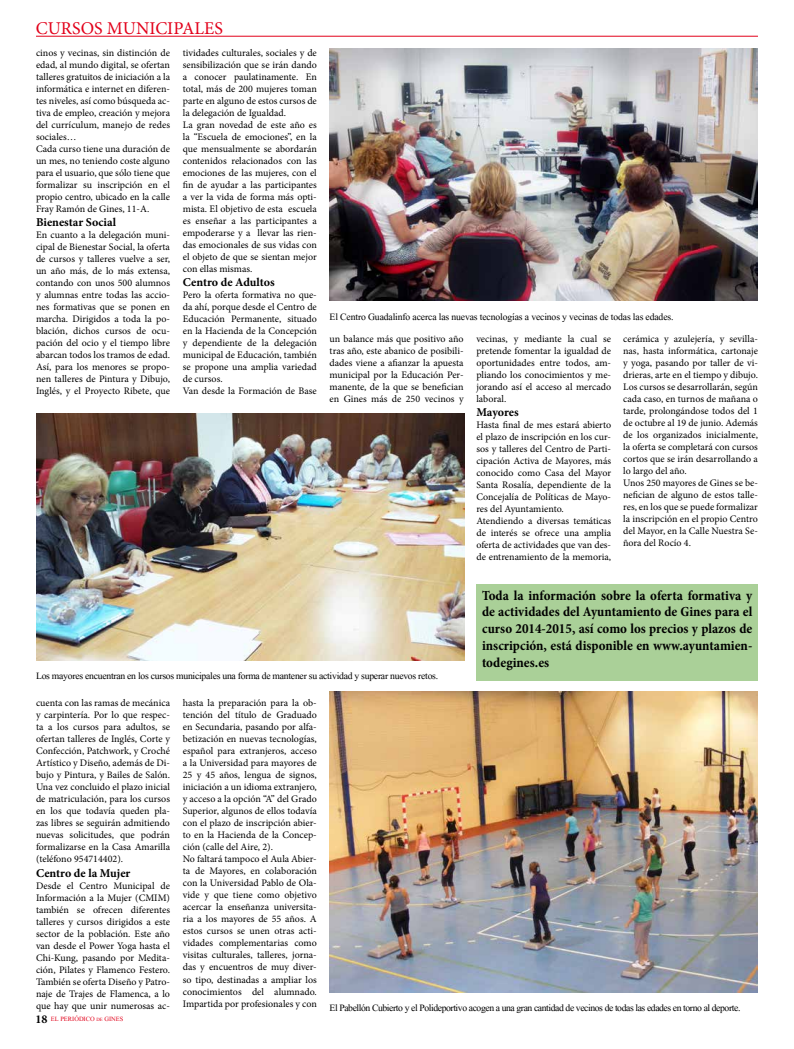
<style>
.page{position:relative;width:794px;height:1049px;background:#fff}
.page>*{position:absolute;margin:0;border:0;box-sizing:border-box;transform-origin:0 0}
.t1{font:18px "Minion Pro";color:#e2001a}
.t2{font:700 condensed 14px/16.8px "Minion Pro";color:#000;text-align:justify}
.t3{font:12px "Aparajita";letter-spacing:-.02em;color:#000}
.t4{font:700 12px "Minion Pro";letter-spacing:-.005em;color:#000}
.t5{font:10px/12px "Minion Pro";color:#000}
.t6{font:8px "Aparajita";color:#e2001a}
.s1{font-family:"Minion Pro";font-weight:700;font-size:12px;color:#000}
.s2{font-size:6px}
</style>
<div class="page">
<img style="left:329px;top:49px;width:429px;height:251px">
<img style="left:36px;top:414px;width:428px;height:246px">
<img style="left:329px;top:692px;width:429px;height:300px">
<div style="left:476px;top:584px;width:282px;height:96px;background:#aad098"></div>
<hr style="left:36px;top:36px;width:722px;height:1px;background:#e2001a">
<h1 class="t1" style="left:36px;top:16px;width:189px">CURSOS MUNICIPALES</h1>
<p class="t5" style="left:36px;top:47px;width:136px">cinos y vecinas, sin distinción de edad, al mundo digital, se ofertan talleres gratuitos de iniciación a la informática e internet en diferen&shy;tes niveles, así como búsqueda ac&shy;tiva de empleo, creación y mejora del currículum, manejo de redes sociales…<br>Cada curso tiene una duración de un mes, no teniendo coste alguno para el usuario, que sólo tiene que formalizar su inscripción en el propio centro, ubicado en la calle<br>Fray Ramón de Gines, 11-A.</p>
<p class="t4" style="left:36px;top:214px;width:82px">Bienestar Social</p>
<p class="t5" style="left:36px;top:229px;width:136px;text-align:justify">En cuanto a la delegación muni&shy;cipal de Bienestar Social, la oferta de cursos y talleres vuelve a ser, un año más, de lo más extensa, contando con unos 500 alumnos y alumnas entre todas las accio&shy;nes formativas que se ponen en marcha. Dirigidos a toda la po&shy;blación, dichos cursos de ocu&shy;pación del ocio y el tiempo libre abarcan todos los tramos de edad.<br>Así, para los menores se propo&shy;nen talleres de Pintura y Dibujo, Inglés, y el Proyecto Ribete, que</p>
<p class="t5" style="left:183px;top:47px;width:136px">tividades culturales, sociales y de sensibilización que se irán dando a conocer paulatinamente. En total, más de 200 mujeres toman parte en alguno de estos cursos de la delegación de Igualdad.<br>La gran novedad de este año es la “Escuela de emociones”, en la que mensualmente se abordarán contenidos relacionados con las emociones de las mujeres, con el fin de ayudar a las participantes a ver la vida de forma más opti&shy;mista. El objetivo de esta escuela es enseñar a las participantes a empoderarse y a llevar las rien&shy;das emocionales de sus vidas con el objeto de que se sientan mejor con ellas mismas.</p>
<p class="t4" style="left:183px;top:274px;width:93px">Centro de Adultos</p>
<p class="t5" style="left:183px;top:289px;width:136px">Pero la oferta formativa no que&shy;da ahí, porque desde el Centro de<br>Educación Permanente, situado en la Hacienda de la Concepción y dependiente de la delegación municipal de Educación, también se propone una amplia variedad de cursos.<br>Van desde la Formación de Base</p>
<p class="t3" style="left:329px;top:311px;width:345px">El Centro Guadalinfo acerca las nuevas tecnologías a vecinos y vecinas de todas las edades.</p>
<p class="t5" style="left:329px;top:333px;width:136px;text-align:justify">un balance más que positivo año tras año, este abanico de posibili&shy;dades viene a afianzar la apuesta municipal por la Educación Per&shy;manente, de la que se benefician en Gines más de 250 vecinos y</p>
<p class="t5" style="left:476px;top:333px;width:136px;text-align:justify">vecinas, y mediante la cual se pretende fomentar la igualdad de oportunidades entre todos, am&shy;pliando los conocimientos y me&shy;jorando así el acceso al mercado laboral.</p>
<p class="t4" style="left:476px;top:404px;width:44px">Mayores</p>
<p class="t5" style="left:476px;top:419px;width:136px">Hasta final de mes estará abierto el plazo de inscripción en los cur&shy;sos y talleres del Centro de Parti&shy;cipación Activa de Mayores, más conocido como Casa del Mayor<br>Santa Rosalía, dependiente de la<br>Concejalía de Políticas de Mayo&shy;res del Ayuntamiento.<br>Atendiendo a diversas temáticas de interés se ofrece una amplia oferta de actividades que van des&shy;de entrenamiento de la memoria,</p>
<p class="t5" style="left:623px;top:333px;width:136px">cerámica y azulejería, y sevilla&shy;nas, hasta informática, cartonaje y yoga, pasando por taller de vi&shy;drieras, arte en el tiempo y dibujo.<br>Los cursos se desarrollarán, según cada caso, en turnos de mañana o tarde, prolongándose todos del 1 de octubre al 19 de junio. Además de los organizados inicialmente, la oferta se completará con cursos cortos que se irán desarrollando a lo largo del año.<br>Unos 250 mayores de Gines se be&shy;nefician de alguno de estos talle&shy;res, en los que se puede formalizar la inscripción en el propio Centro del Mayor, en la Calle Nuestra Se&shy;ñora del Rocío 4.</p>
<h2 class="t2" style="left:482px;top:587px;width:272px">Toda la información sobre la oferta formativa y de actividades del Ayuntamiento de Gines para el curso 2014-2015, así como los precios y plazos de inscripción, está disponible en www.ayuntamien&shy;todegines.es</h2>
<p class="t3" style="left:36px;top:670px;width:404px">Los mayores encuentran en los cursos municipales una forma de mantener su actividad y superar nuevos retos.</p>
<p class="t5" style="left:36px;top:697px;width:136px;text-align:justify">cuenta con las ramas de mecánica y carpintería. Por lo que respec&shy;ta a los cursos para adultos, se ofertan talleres de Inglés, Corte y Confección, Patchwork, y Croché Artístico y Diseño, además de Di&shy;bujo y Pintura, y Bailes de Salón.<br>Una vez concluido el plazo inicial de matriculación, para los cursos en los que todavía queden pla&shy;zas libres se seguirán admitiendo nuevas solicitudes, que podrán formalizarse en la Casa Amarilla (teléfono 954714402).</p>
<p class="t4" style="left:36px;top:864px;width:96px">Centro de la Mujer</p>
<p class="t5" style="left:36px;top:880px;width:136px;text-align:justify">Desde el Centro Municipal de Información a la Mujer (CMIM) también se ofrecen diferentes talleres y cursos dirigidos a este sector de la población. Este año van desde el Power Yoga hasta el Chi-Kung, pasando por Medita&shy;ción, Pilates y Flamenco Festero.<br>También se oferta Diseño y Patro&shy;naje de Trajes de Flamenca, a lo que hay que unir numerosas ac-</p>
<p class="t6" style="left:35px;top:1015px;width:89px"><span class="s1">18</span> EL PERIÓDICO <span class="s2">DE</span> GINES</p>
<p class="t5" style="left:183px;top:697px;width:136px">hasta la preparación para la ob&shy;tención del título de Graduado en Secundaria, pasando por alfa&shy;betización en nuevas tecnologías, español para extranjeros, acceso a la Universidad para mayores de<br>25 y 45 años, lengua de signos, iniciación a un idioma extranjero, y acceso a la opción “A” del Grado<br>Superior, algunos de ellos todavía con el plazo de inscripción abier&shy;to en la Hacienda de la Concep&shy;ción (calle del Aire, 2).<br>No faltará tampoco el Aula Abier&shy;ta de Mayores, en colaboración con la Universidad Pablo de Ola&shy;vide y que tiene como objetivo acercar la enseñanza universita&shy;ria a los mayores de 55 años. A estos cursos se unen otras acti&shy;vidades complementarias como visitas culturales, talleres, jorna&shy;das y encuentros de muy diver&shy;so tipo, destinadas a ampliar los conocimientos del alumnado.<br>Impartida por profesionales y con</p>
<p class="t3" style="left:329px;top:1002px;width:412px">El Pabellón Cubierto y el Polideportivo acogen a una gran cantidad de vecinos de todas las edades en torno al deporte.</p>
</div>
